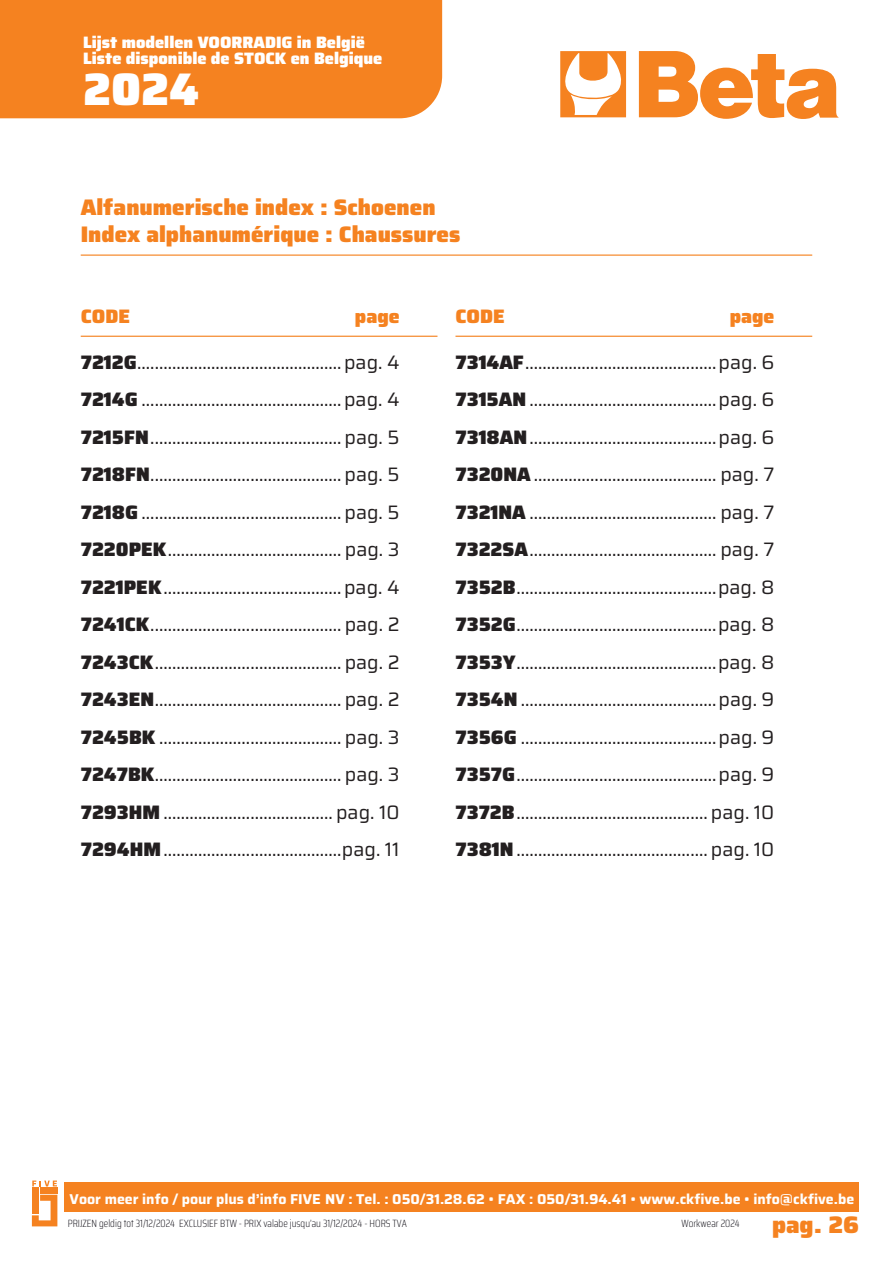
<style>
.page{position:relative;width:893px;height:1263px;background:#fff}
.page>*{position:absolute;margin:0;border:0;box-sizing:border-box;transform-origin:0 0}
.t1{font:900 45.75px "Saira";color:#fff}
.t2{font:900 24px "Saira";color:#f58220}
.t3{font:900 22.5px/27px "Saira";color:#f58220}
.t4{font:19.5px/37.5px "Saira";color:#231f20;text-align:justify}
.t5{font:900 19.5px "Saira";color:#f58220}
.t6{font:900 16.5px/16.5px "Saira";color:#fff}
.t7{font:700 14.25px "Saira";color:#fff}
.t8{font:200 10.5px "Saira Condensed";color:#0e0c14}
.s1{font-weight:900}
</style>
<div class="page">
<div style="left:0;top:0;width:442px;height:118px;background:#f58220"></div>
<svg style="left:560px;top:51px;width:66px;height:66px"></svg>
<svg style="left:639px;top:51px;width:200px;height:68px"></svg>
<div style="left:65px;top:1182px;width:794px;height:30px;background:#f58220"></div>
<div style="left:32px;top:1187px;width:7px;height:27px;background:#f58220"></div>
<div style="left:40px;top:1187px;width:17px;height:6px;background:#f58220"></div>
<svg style="left:32px;top:1195px;width:25px;height:31px"></svg>
<svg style="left:32px;top:1180px;width:25px;height:6px"></svg>
<hr style="left:81px;top:336px;width:356px;height:1px;background:#f58220">
<hr style="left:455px;top:336px;width:357px;height:1px;background:#f58220">
<hr style="left:81px;top:255px;width:731px;height:1px;background:#f58220">
<p class="t6" style="left:83px;top:34px;width:301px">Lijst modellen VOORRADIG in België<br>Liste disponible de STOCK en Belgique</p>
<h1 class="t1" style="left:83px;top:53px;width:118px">2024</h1>
<p class="t3" style="left:81px;top:193px;width:381px">Alfanumerische index : Schoenen<br>Index alphanumérique : Chaussures</p>
<p class="t5" style="left:81px;top:300px;width:51px">CODE</p>
<p class="t5" style="left:355px;top:300px;width:46px">page</p>
<p class="t4" style="left:81px;top:343px;width:320px"><span class="s1">7212G</span>...............................................pag. 4<br><span class="s1">7214G</span> ..............................................pag. 4<br><span class="s1">7215FN</span>............................................pag. 5<br><span class="s1">7218FN</span>............................................pag. 5<br><span class="s1">7218G</span> ..............................................pag. 5<br><span class="s1">7220PEK</span>........................................ pag. 3<br><span class="s1">7221PEK</span>.........................................pag. 4<br><span class="s1">7241CK</span>............................................ pag. 2<br><span class="s1">7243CK</span>........................................... pag. 2<br><span class="s1">7243EN</span>........................................... pag. 2<br><span class="s1">7245BK</span> .......................................... pag. 3<br><span class="s1">7247BK</span>........................................... pag. 3<br><span class="s1">7293HM</span> ....................................... pag. 10<br><span class="s1">7294HM</span>.........................................pag. 11</p>
<p class="t5" style="left:455px;top:300px;width:51px">CODE</p>
<p class="t5" style="left:730px;top:300px;width:46px">page</p>
<p class="t4" style="left:455px;top:343px;width:320px"><span class="s1">7314AF</span>............................................pag. 6<br><span class="s1">7315AN</span> ...........................................pag. 6<br><span class="s1">7318AN</span>...........................................pag. 6<br><span class="s1">7320NA</span>.......................................... pag. 7<br><span class="s1">7321NA</span> ........................................... pag. 7<br><span class="s1">7322SA</span>........................................... pag. 7<br><span class="s1">7352B</span>..............................................pag. 8<br><span class="s1">7352G</span>..............................................pag. 8<br><span class="s1">7353Y</span>..............................................pag. 8<br><span class="s1">7354N</span> .............................................pag. 9<br><span class="s1">7356G</span> .............................................pag. 9<br><span class="s1">7357G</span>..............................................pag. 9<br><span class="s1">7372B</span>............................................ pag. 10<br><span class="s1">7381N</span> ............................................ pag. 10</p>
<p class="t7" style="left:70px;top:1188px;width:786px">Voor meer info / pour plus d’info FIVE NV : Tel. : 050/31.28.62 • FAX : 050/31.94.41 • www.ckfive.be • info@ckfive.be</p>
<p class="t2" style="left:772px;top:1205px;width:88px">pag. 26</p>
<p class="t8" style="left:68px;top:1215px;width:341px">PRIJZEN geldig tot 31/12/2024 EXCLUSIEF BTW - PRIX valabe jusqu’au 31/12/2024 - HORS TVA</p>
<p class="t8" style="left:682px;top:1215px;width:60px">Workwear 2024</p>
</div>
